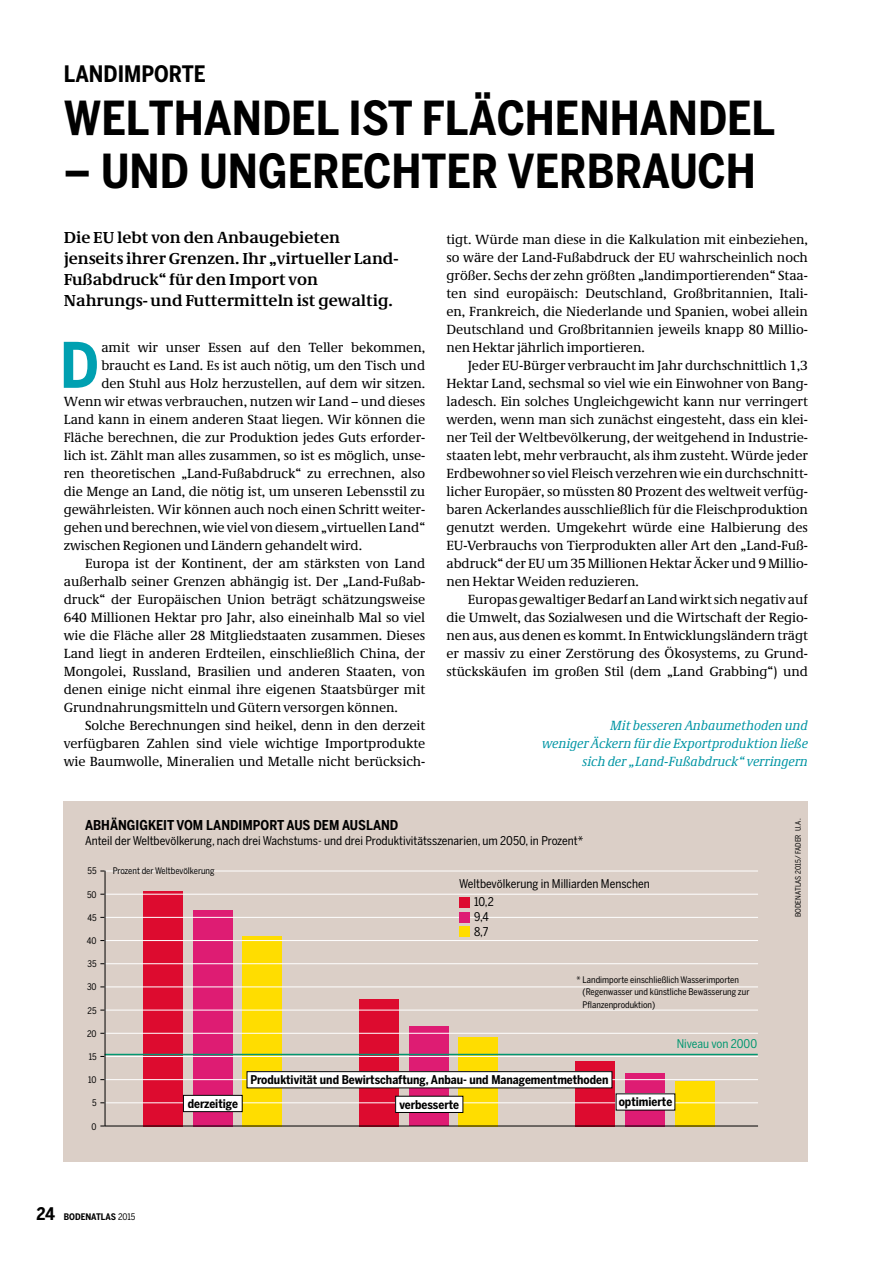
<style>
.page{position:relative;width:893px;height:1263px;background:#fff}
.page>*{position:absolute;margin:0;border:0;box-sizing:border-box;transform-origin:0 0}
.t1{font:700 62.1px "Benton Sans Cond";color:#00a0b1}
.t2{font:700 46.5px "Benton Sans Cond";color:#000}
.t3{font:700 22.5px "Benton Sans Cond";color:#000}
.t4{font:700 16.5px/21px "Neue Demos";color:#000}
.t5{font:13.5px/18px "Demos Pro";letter-spacing:-.005em;color:#000;text-align:justify}
.t6{font:italic 13.5px/18px "Demos Pro";letter-spacing:-.005em;color:#0095a4;text-align:right}
.t7{font:700 13.5px "Benton Sans Cond";color:#000}
.t8{font:12px/15px "Benton Sans Cond";color:#000}
.t9{font:700 12px "Benton Sans Cond";color:#000}
.t10{font:12px "Benton Sans Cond";color:#009770}
.t11{font:9px/12.8px "Benton Sans Cond";color:#000}
.t12{font:700 9px "Benton Sans Cond";color:#000}
.t13{font:7.5px "Benton Sans Cond";color:#000}
.s1{font-size:17.25px}
.s2{font-weight:400}
</style>
<div class="page">
<div style="left:64px;top:802px;width:744px;height:360px;background:#dbcfc7"></div>
<div style="left:143px;top:891px;width:40px;height:235px;background:#dd0b2f"></div>
<div style="left:193px;top:1023px;width:40px;height:103px;background:#de1c73"></div>
<div style="left:193px;top:910px;width:40px;height:114px;background:#de1c73"></div>
<div style="left:243px;top:1034px;width:39px;height:92px;background:#fd0"></div>
<div style="left:243px;top:936px;width:39px;height:101px;background:#fd0"></div>
<div style="left:359px;top:1073px;width:40px;height:53px;background:#dd0b2f"></div>
<div style="left:359px;top:1000px;width:40px;height:75px;background:#dd0b2f"></div>
<div style="left:409px;top:1087px;width:40px;height:39px;background:#de1c73"></div>
<div style="left:409px;top:1026px;width:40px;height:61px;background:#de1c73"></div>
<div style="left:459px;top:1094px;width:39px;height:32px;background:#fd0"></div>
<div style="left:459px;top:1037px;width:39px;height:59px;background:#fd0"></div>
<div style="left:575px;top:1103px;width:40px;height:23px;background:#dd0b2f"></div>
<div style="left:575px;top:1061px;width:40px;height:43px;background:#dd0b2f"></div>
<div style="left:625px;top:1107px;width:40px;height:19px;background:#de1c73"></div>
<div style="left:625px;top:1073px;width:40px;height:37px;background:#de1c73"></div>
<div style="left:675px;top:1107px;width:39px;height:19px;background:#fd0"></div>
<div style="left:675px;top:1081px;width:39px;height:29px;background:#fd0"></div>
<hr style="left:105px;top:1054px;width:653px;height:1px;background:#009770">
<hr style="left:105px;top:1102px;width:653px;height:1px;background:#fff">
<hr style="left:105px;top:1079px;width:653px;height:1px;background:#fff">
<hr style="left:105px;top:1056px;width:653px;height:1px;background:#fff">
<hr style="left:105px;top:1033px;width:653px;height:1px;background:#fff">
<hr style="left:105px;top:1010px;width:653px;height:1px;background:#fff">
<hr style="left:105px;top:986px;width:653px;height:1px;background:#fff">
<hr style="left:105px;top:963px;width:653px;height:1px;background:#fff">
<hr style="left:105px;top:940px;width:653px;height:1px;background:#fff">
<hr style="left:105px;top:917px;width:653px;height:1px;background:#fff">
<hr style="left:105px;top:894px;width:653px;height:1px;background:#fff">
<hr style="left:105px;top:871px;width:653px;height:1px;background:#fff">
<hr style="left:105px;top:871px;width:1px;height:255px;background:#000">
<hr style="left:105px;top:1125px;width:653px;height:1px;background:#000">
<div style="left:459px;top:927px;width:11px;height:10px;background:#fd0"></div>
<div style="left:459px;top:897px;width:11px;height:10px;background:#dd0b2f"></div>
<div style="left:459px;top:912px;width:11px;height:10px;background:#de1c73"></div>
<div style="left:247px;top:1072px;width:365px;height:16px;background:#fff"></div>
<div style="left:247px;top:1071px;width:365px;height:17px;border:1px solid #000"></div>
<div style="left:183px;top:1095px;width:59px;height:16px;background:#fff"></div>
<div style="left:183px;top:1095px;width:60px;height:17px;border:1px solid #000"></div>
<div style="left:396px;top:1096px;width:67px;height:16px;background:#fff"></div>
<div style="left:395px;top:1096px;width:68px;height:17px;border:1px solid #000"></div>
<div style="left:616px;top:1094px;width:59px;height:16px;background:#fff"></div>
<h3 class="t3" style="left:64px;top:60px;width:143px">LANDIMPORTE</h3>
<h2 class="t2" style="left:64px;top:92px;width:713px">WELTHANDEL IST FLÄCHENHANDEL</h2>
<h2 class="t2" style="left:64px;top:144px;width:694px">– UND UNGERECHTER VERBRAUCH</h2>
<p class="t4" style="left:64px;top:227px;width:336px">Die EU lebt von den Anbaugebieten jenseits ihrer Grenzen. Ihr „virtueller Land-Fußabdruck“ für den Import von Nahrungs- und Futtermitteln ist gewaltig.</p>
<h1 class="t1" style="left:60px;top:329px;width:40px">D</h1>
<p class="t5" style="left:101px;top:338px;width:325px">amit wir unser Essen auf den Teller bekommen,</p>
<p class="t5" style="left:101px;top:356px;width:325px">braucht es Land. Es ist auch nötig, um den Tisch und</p>
<p class="t5" style="left:101px;top:374px;width:325px">den Stuhl aus Holz herzustellen, auf dem wir sitzen.</p>
<p class="t5" style="left:64px;top:392px;width:363px">Wenn wir etwas verbrauchen, nutzen wir Land – und dieses</p>
<p class="t5" style="left:64px;top:410px;width:363px">Land kann in einem anderen Staat liegen. Wir können die</p>
<p class="t5" style="left:64px;top:428px;width:363px">Fläche berechnen, die zur Produktion jedes Guts erforder-</p>
<p class="t5" style="left:64px;top:446px;width:363px">lich ist. Zählt man alles zusammen, so ist es möglich, unse-</p>
<p class="t5" style="left:64px;top:464px;width:363px">ren theoretischen „Land-Fußabdruck“ zu errechnen, also</p>
<p class="t5" style="left:64px;top:482px;width:363px">die Menge an Land, die nötig ist, um unseren Lebensstil zu</p>
<p class="t5" style="left:64px;top:500px;width:363px">gewährleisten. Wir können auch noch einen Schritt weiter-</p>
<p class="t5" style="left:64px;top:518px;width:363px">gehen und berechnen, wie viel von diesem „virtuellen Land“</p>
<p class="t5" style="left:64px;top:536px;width:300px">zwischen Regionen und Ländern gehandelt wird.</p>
<p class="t5" style="left:85px;top:554px;width:342px">Europa ist der Kontinent, der am stärksten von Land</p>
<p class="t5" style="left:64px;top:572px;width:363px">außerhalb seiner Grenzen abhängig ist. Der „Land-Fußab-</p>
<p class="t5" style="left:64px;top:590px;width:363px">druck“ der Europäischen Union beträgt schätzungsweise</p>
<p class="t5" style="left:64px;top:608px;width:363px">640 Millionen Hektar pro Jahr, also eineinhalb Mal so viel</p>
<p class="t5" style="left:64px;top:626px;width:363px">wie die Fläche aller 28 Mitgliedstaaten zusammen. Dieses</p>
<p class="t5" style="left:64px;top:644px;width:363px">Land liegt in anderen Erdteilen, einschließlich China, der</p>
<p class="t5" style="left:64px;top:662px;width:363px">Mongolei, Russland, Brasilien und anderen Staaten, von</p>
<p class="t5" style="left:64px;top:680px;width:363px">denen einige nicht einmal ihre eigenen Staatsbürger mit</p>
<p class="t5" style="left:64px;top:698px;width:336px">Grundnahrungsmitteln und Gütern versorgen können.</p>
<p class="t5" style="left:85px;top:716px;width:342px">Solche Berechnungen sind heikel, denn in den derzeit</p>
<p class="t5" style="left:64px;top:734px;width:363px">verfügbaren Zahlen sind viele wichtige Importprodukte</p>
<p class="t5" style="left:64px;top:752px;width:363px">wie Baumwolle, Mineralien und Metalle nicht berücksich-</p>
<p class="t5" style="left:446px;top:230px;width:363px">tigt. Würde man diese in die Kalkulation mit einbeziehen, so wäre der Land-Fußabdruck der EU wahrscheinlich noch größer. Sechs der zehn größten „landimportierenden“ Staa&shy;ten sind europäisch: Deutschland, Großbritannien, Itali&shy;en, Frankreich, die Niederlande und Spanien, wobei allein Deutschland und Großbritannien jeweils knapp 80 Millio&shy;nen Hektar jährlich importieren.</p>
<p class="t5" style="left:446px;top:356px;width:363px;text-indent:21px">Jeder EU-Bürger verbraucht im Jahr durchschnittlich 1,3<br>Hektar Land, sechsmal so viel wie ein Einwohner von Bang&shy;ladesch. Ein solches Ungleichgewicht kann nur verringert werden, wenn man sich zunächst eingesteht, dass ein klei&shy;ner Teil der Weltbevölkerung, der weitgehend in Industrie&shy;staaten lebt, mehr verbraucht, als ihm zusteht. Würde jeder Erdbewohner so viel Fleisch verzehren wie ein durchschnitt&shy;licher Europäer, so müssten 80 Prozent des weltweit verfüg&shy;baren Ackerlandes ausschließlich für die Fleischproduktion genutzt werden. Umgekehrt würde eine Halbierung des EU-Verbrauchs von Tierprodukten aller Art den „Land-Fuß&shy;abdruck“ der EU um 35 Millionen Hektar Äcker und 9 Millio&shy;nen Hektar Weiden reduzieren.</p>
<p class="t5" style="left:446px;top:590px;width:363px;text-indent:21px">Europas gewaltiger Bedarf an Land wirkt sich negativ auf die Umwelt, das Sozialwesen und die Wirtschaft der Regio&shy;nen aus, aus denen es kommt. In Entwicklungsländern trägt er massiv zu einer Zerstörung des Ökosystems, zu Grund&shy;stückskäufen im großen Stil (dem „Land Grabbing“) und</p>
<p class="t6" style="left:542px;top:716px;width:267px">Mit besseren Anbaumethoden und<br>weniger Äckern für die Exportproduktion ließe sich der „Land-Fußabdruck“ verringern</p>
<p class="t7" style="left:85px;top:817px;width:315px">ABHÄNGIGKEIT VOM LANDIMPORT AUS DEM AUSLAND</p>
<p class="t8" style="left:85px;top:833px;width:500px">Anteil der Weltbevölkerung, nach drei Wachstums- und drei Produktivitätsszenarien, um 2050, in Prozent*</p>
<p class="t11" style="left:88px;top:865px;width:11px">55</p>
<p class="t11" style="left:113px;top:865px;width:103px">Prozent der Weltbevölkerung</p>
<p class="t11" style="left:87px;top:888px;width:11px">50</p>
<p class="t11" style="left:87px;top:911px;width:11px">45</p>
<p class="t11" style="left:87px;top:934px;width:11px">40</p>
<p class="t11" style="left:88px;top:958px;width:11px">35</p>
<p class="t11" style="left:87px;top:981px;width:11px">30</p>
<p class="t11" style="left:88px;top:1004px;width:11px">25</p>
<p class="t11" style="left:87px;top:1027px;width:11px">20</p>
<p class="t11" style="left:89px;top:1050px;width:9px">15</p>
<p class="t11" style="left:88px;top:1074px;width:10px">10</p>
<p class="t8" style="left:459px;top:876px;width:192px">Weltbevölkerung in Milliarden Menschen</p>
<p class="t8" style="left:474px;top:895px;width:21px">10,2<br>9,4<br>8,7</p>
<p class="t11" style="left:583px;top:973px;width:168px;text-indent:-6px">* Landimporte einschließlich Wasserimporten (Regenwasser und künstliche Bewässerung zur<br>Pflanzenproduktion)</p>
<p class="t10" style="left:677px;top:1037px;width:82px">Niveau von 2000</p>
<p class="t9" style="left:250px;top:1073px;width:360px">Produktivität und Bewirtschaftung, Anbau- und Managementmethoden</p>
<p class="t11" style="left:92px;top:1097px;width:6px">5</p>
<p class="t11" style="left:92px;top:1120px;width:7px">0</p>
<p class="t12" style="left:37px;top:1212px;width:100px"><span class="s1">24</span> BODENATLAS <span class="s2">2015</span></p>
<p class="t9" style="left:188px;top:1096px;width:52px">derzeitige</p>
<p class="t9" style="left:399px;top:1097px;width:61px">verbesserte</p>
<p class="t9" style="left:619px;top:1095px;width:55px">optimierte</p>
<p class="t13" style="left:794px;top:917px;width:100px;rotate:-90deg">BODENATLAS 2015/ FADER U.A.</p>
</div>
